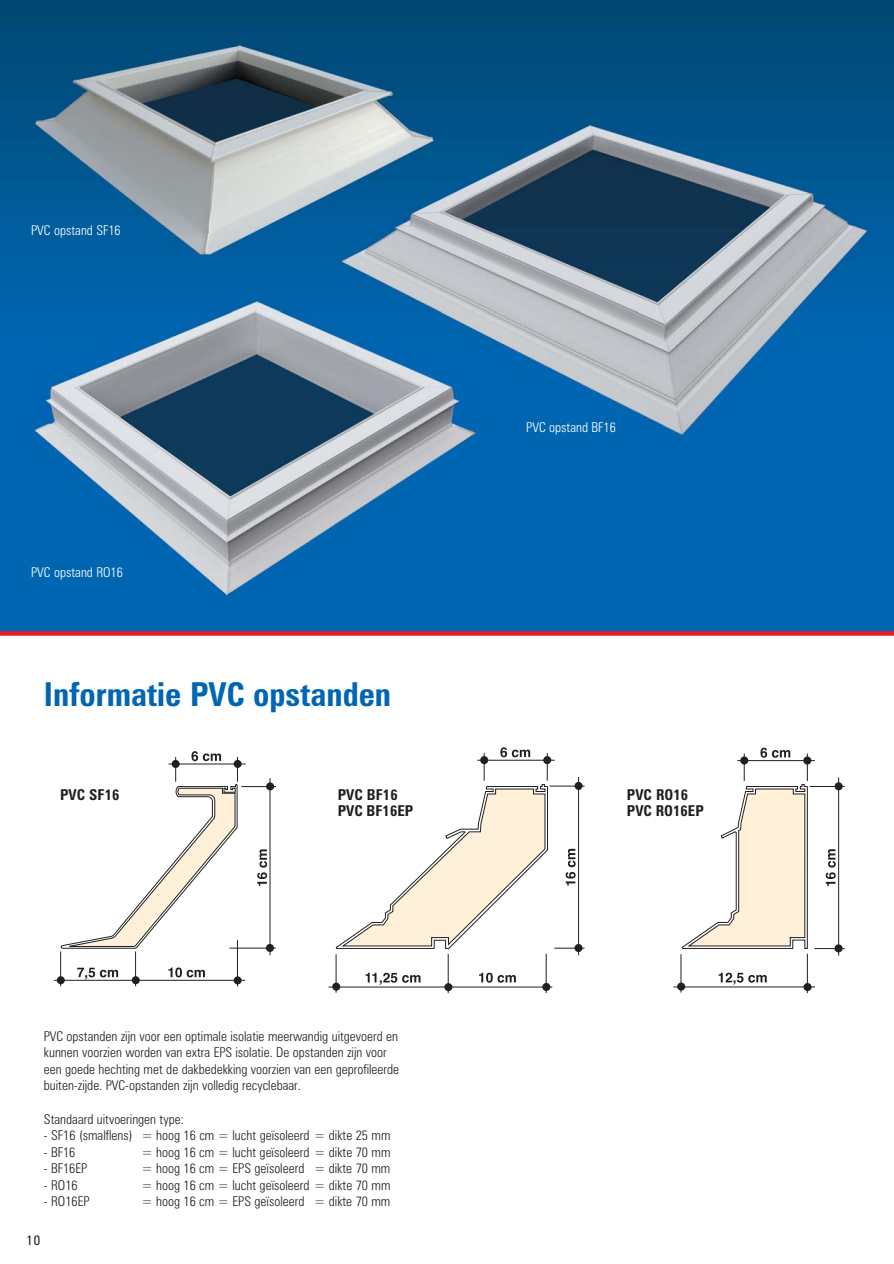
<style>
.page{position:relative;width:894px;height:1264px;background:#fff}
.page>*{position:absolute;margin:0;border:0;box-sizing:border-box;transform-origin:0 0}
.t1{font:700 condensed 33px "Zurich BT";color:#0066b3}
.t2{font:700 condensed 15px/16.5px "Zurich BT";color:#231f20}
.t3{font:300 condensed 13.5px/16.5px "Zurich BT";color:#231f20}
.t4{font:300 condensed 13.5px "Zurich BT";color:#fff}
.t5{font:condensed 13.5px "Zurich BT";color:#231f20}
</style>
<div class="page">
<img style="left:0;top:0;width:893px;height:631px">
<svg style="left:0;top:631px;width:893px;height:4px;fill:#ed1c24"></svg>
<hr style="left:477px;top:760px;width:77px;height:1px;background:#231f20">
<div style="left:543px;top:756px;width:8px;height:8px;background:#231f20;border-radius:50%"></div>
<hr style="left:554px;top:947px;width:30px;height:1px;background:#231f20">
<div style="left:574px;top:944px;width:8px;height:8px;background:#231f20;border-radius:50%"></div>
<hr style="left:549px;top:785px;width:35px;height:1px;background:#231f20">
<div style="left:574px;top:782px;width:8px;height:8px;background:#231f20;border-radius:50%"></div>
<hr style="left:578px;top:777px;width:1px;height:178px;background:#231f20">
<svg style="left:565px;top:848px;width:10px;height:37px"></svg>
<hr style="left:336px;top:954px;width:1px;height:38px;background:#231f20">
<div style="left:332px;top:982px;width:8px;height:8px;background:#231f20;border-radius:50%"></div>
<hr style="left:328px;top:986px;width:224px;height:1px;background:#231f20">
<hr style="left:448px;top:953px;width:1px;height:40px;background:#231f20">
<div style="left:444px;top:983px;width:8px;height:8px;background:#231f20;border-radius:50%"></div>
<svg style="left:365px;top:972px;width:55px;height:12px"></svg>
<hr style="left:545px;top:953px;width:1px;height:40px;background:#231f20">
<div style="left:542px;top:982px;width:8px;height:9px;background:#231f20;border-radius:50%"></div>
<svg style="left:479px;top:972px;width:36px;height:10px"></svg>
<svg style="left:335px;top:747px;width:213px;height:202px"></svg>
<hr style="left:737px;top:760px;width:77px;height:1px;background:#231f20">
<div style="left:803px;top:756px;width:8px;height:8px;background:#231f20;border-radius:50%"></div>
<svg style="left:681px;top:747px;width:126px;height:202px"></svg>
<hr style="left:814px;top:948px;width:30px;height:1px;background:#231f20">
<div style="left:834px;top:944px;width:8px;height:8px;background:#231f20;border-radius:50%"></div>
<hr style="left:809px;top:786px;width:35px;height:1px;background:#231f20">
<div style="left:834px;top:782px;width:8px;height:8px;background:#231f20;border-radius:50%"></div>
<hr style="left:838px;top:777px;width:1px;height:178px;background:#231f20">
<svg style="left:825px;top:849px;width:10px;height:37px"></svg>
<hr style="left:680px;top:954px;width:1px;height:38px;background:#231f20">
<div style="left:677px;top:982px;width:8px;height:8px;background:#231f20;border-radius:50%"></div>
<hr style="left:673px;top:986px;width:141px;height:1px;background:#231f20">
<hr style="left:806px;top:953px;width:1px;height:40px;background:#231f20">
<div style="left:803px;top:983px;width:8px;height:8px;background:#231f20;border-radius:50%"></div>
<svg style="left:718px;top:972px;width:48px;height:12px"></svg>
<hr style="left:54px;top:980px;width:191px;height:1px;background:#231f20">
<hr style="left:60px;top:951px;width:1px;height:35px;background:#231f20">
<div style="left:57px;top:976px;width:8px;height:8px;background:#231f20;border-radius:50%"></div>
<hr style="left:135px;top:951px;width:1px;height:35px;background:#231f20">
<div style="left:132px;top:976px;width:8px;height:8px;background:#231f20;border-radius:50%"></div>
<hr style="left:237px;top:940px;width:1px;height:46px;background:#231f20">
<div style="left:233px;top:976px;width:8px;height:8px;background:#231f20;border-radius:50%"></div>
<hr style="left:229px;top:947px;width:47px;height:1px;background:#231f20">
<svg style="left:266px;top:943px;width:8px;height:9px"></svg>
<hr style="left:241px;top:786px;width:35px;height:1px;background:#231f20">
<div style="left:266px;top:782px;width:8px;height:8px;background:#231f20;border-radius:50%"></div>
<hr style="left:270px;top:778px;width:1px;height:177px;background:#231f20">
<svg style="left:77px;top:967px;width:41px;height:12px"></svg>
<svg style="left:168px;top:967px;width:37px;height:10px"></svg>
<svg style="left:257px;top:849px;width:10px;height:37px"></svg>
<hr style="left:168px;top:763px;width:77px;height:1px;background:#231f20">
<div style="left:233px;top:760px;width:8px;height:8px;background:#231f20;border-radius:50%"></div>
<svg style="left:60px;top:751px;width:178px;height:198px"></svg>
<p class="t4" style="left:31px;top:226px;width:91px">PVC opstand SF16</p>
<p class="t4" style="left:31px;top:567px;width:93px">PVC opstand RO16</p>
<h1 class="t1" style="left:44px;top:682px;width:348px">Informatie PVC opstanden</h1>
<p class="t4" style="left:526px;top:422px;width:91px">PVC opstand BF16</p>
<p class="t2" style="left:60px;top:787px;width:61px">PVC SF16</p>
<p class="t2" style="left:338px;top:787px;width:77px">PVC BF16<br>PVC BF16EP</p>
<p class="t2" style="left:626px;top:787px;width:78px">PVC RO16<br>PVC RO16EP</p>
<p class="t3" style="left:44px;top:1029px;width:356px">PVC opstanden zijn voor een optimale isolatie meerwandig uitgevoerd en kunnen voorzien worden van extra EPS isolatie. De opstanden zijn voor een goede hechting met de dakbedekking voorzien van een geprofileerde buiten-zijde. PVC-opstanden zijn volledig recyclebaar.</p>
<p class="t3" style="left:44px;top:1111px;width:141px">Standaard uitvoeringen type:</p>
<p class="t3" style="left:44px;top:1128px;width:348px">- SF16 (smalflens) = hoog 16 cm = lucht geïsoleerd = dikte 25 mm</p>
<p class="t3" style="left:44px;top:1144px;width:33px">- BF16</p>
<p class="t3" style="left:141px;top:1144px;width:250px">= hoog 16 cm = lucht geïsoleerd = dikte 70 mm</p>
<p class="t3" style="left:44px;top:1161px;width:45px">- BF16EP</p>
<p class="t3" style="left:141px;top:1161px;width:250px">= hoog 16 cm = EPS geïsoleerd = dikte 70 mm</p>
<p class="t3" style="left:44px;top:1177px;width:35px">- RO16</p>
<p class="t3" style="left:141px;top:1177px;width:250px">= hoog 16 cm = lucht geïsoleerd = dikte 70 mm</p>
<p class="t3" style="left:44px;top:1194px;width:47px">- RO16EP</p>
<p class="t3" style="left:141px;top:1194px;width:250px">= hoog 16 cm = EPS geïsoleerd = dikte 70 mm</p>
<p class="t5" style="left:26px;top:1235px;width:15px">10</p>
</div>
